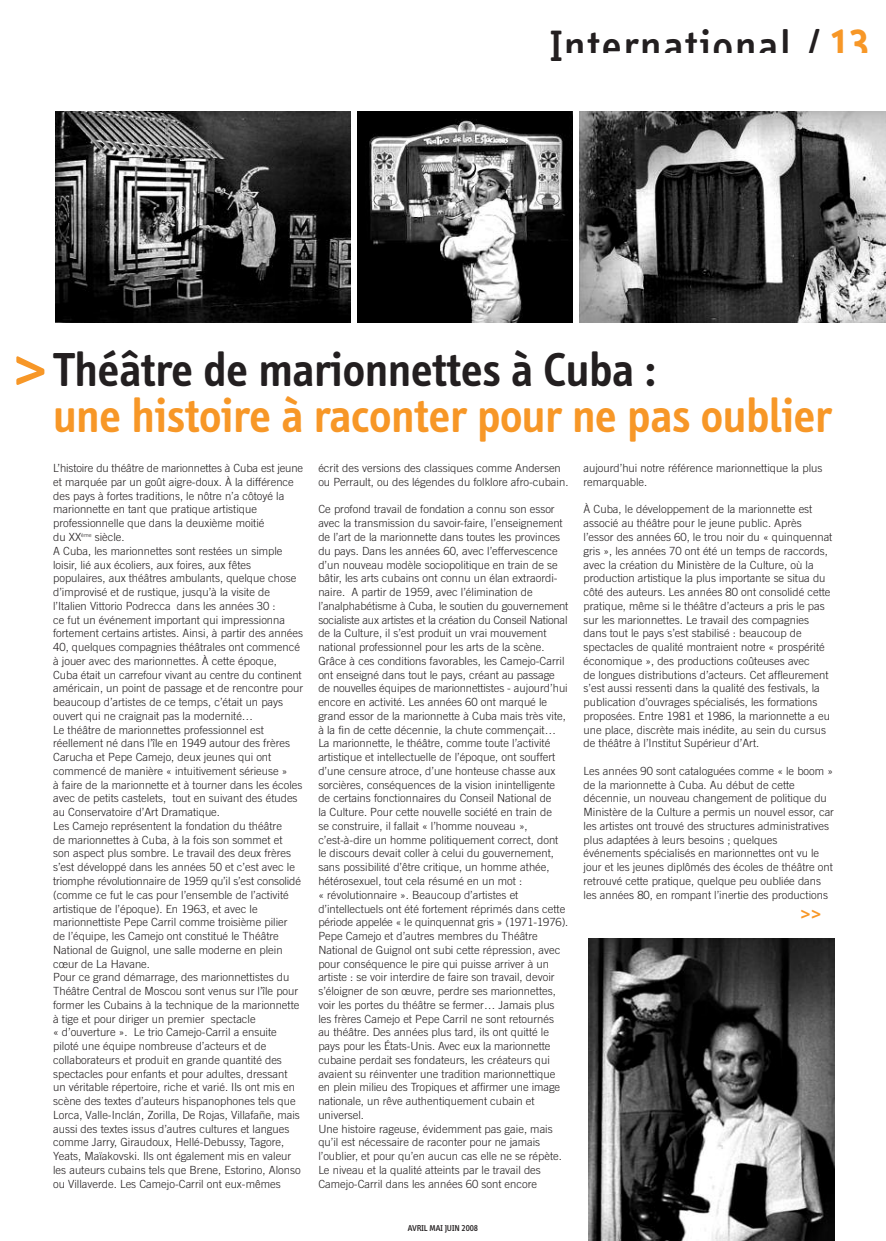
<style>
.page{position:relative;width:886px;height:1241px;background:#fff}
.page>*{position:absolute;margin:0;border:0;box-sizing:border-box;transform-origin:0 0}
.t1{font:500 75px "Info";color:#f79727}
.t2{font:600 48.75px "Info";color:#f79727}
.t3{font:600 48.75px "Info";color:#231f20}
.t4{font:500 45px "Info";letter-spacing:.04em;color:#231f20}
.t5{font:500 22.5px "Info";color:#f79727}
.t6{font:300 11.25px/13.8px "Trade Gothic";color:#231f20}
.t7{font:500 8.75px "Info";color:#231f20}
.s1{font-weight:600;color:#f79727}
</style>
<div class="page">
<img style="left:56px;top:111px;width:294px;height:211px">
<img style="left:357px;top:111px;width:216px;height:211px">
<img style="left:588px;top:938px;width:246px;height:302px">
<img style="left:579px;top:111px;width:307px;height:211px">
<h3 class="t4" style="left:550px;top:29px;width:321px">International / <span class="s1">13</span></h3>
<h1 class="t1" style="left:12px;top:340px;width:37px">&gt;</h1>
<h2 class="t3" style="left:53px;top:351px;width:603px">Théâtre de marionnettes à Cuba :</h2>
<h2 class="t2" style="left:53px;top:397px;width:780px">une histoire à raconter pour ne pas oublier</h2>
<p class="t6" style="left:53px;top:462px;width:252px">L’histoire du théâtre de marionnettes à Cuba est jeune et marquée par un goût aigre-doux. À la différence des pays à fortes traditions, le nôtre n’a côtoyé la marionnette en tant que pratique artistique professionnelle que dans la deuxième moitié<br>du XX<sup>ème</sup> siècle.<br>A Cuba, les marionnettes sont restées un simple loisir, lié aux écoliers, aux foires, aux fêtes populaires, aux théâtres ambulants, quelque chose d’improvisé et de rustique, jusqu’à la visite de l’Italien Vittorio Podrecca dans les années 30 :<br>ce fut un événement important qui impressionna fortement certains artistes. Ainsi, à partir des années 40, quelques compagnies théâtrales ont commencé à jouer avec des marionnettes. À cette époque, Cuba était un carrefour vivant au centre du continent américain, un point de passage et de rencontre pour beaucoup d’artistes de ce temps, c’était un pays ouvert qui ne craignait pas la modernité…<br>Le théâtre de marionnettes professionnel est réellement né dans l’île en 1949 autour des frères Carucha et Pepe Camejo, deux jeunes qui ont commencé de manière « intuitivement sérieuse »<br>à faire de la marionnette et à tourner dans les écoles avec de petits castelets, tout en suivant des études au Conservatoire d’Art Dramatique.<br>Les Camejo représentent la fondation du théâtre<br>de marionnettes à Cuba, à la fois son sommet et<br>son aspect plus sombre. Le travail des deux frères s’est développé dans les années 50 et c’est avec le triomphe révolutionnaire de 1959 qu’il s’est consolidé (comme ce fut le cas pour l’ensemble de l’activité artistique de l’époque). En 1963, et avec le marionnettiste Pepe Carril comme troisième pilier<br>de l’équipe, les Camejo ont constitué le Théâtre National de Guignol, une salle moderne en plein cœur de La Havane.<br>Pour ce grand démarrage, des marionnettistes du Théâtre Central de Moscou sont venus sur l’île pour former les Cubains à la technique de la marionnette à tige et pour diriger un premier spectacle<br>« d’ouverture ». Le trio Camejo-Carril a ensuite piloté une équipe nombreuse d’acteurs et de collaborateurs et produit en grande quantité des spectacles pour enfants et pour adultes, dressant<br>un véritable répertoire, riche et varié. Ils ont mis en scène des textes d’auteurs hispanophones tels que Lorca, Valle-Inclán, Zorilla, De Rojas, Villafañe, mais aussi des textes issus d’autres cultures et langues comme Jarry, Giraudoux, Hellé-Debussy, Tagore, Yeats, Maïakovski. Ils ont également mis en valeur les auteurs cubains tels que Brene, Estorino, Alonso ou Villaverde. Les Camejo-Carril ont eux-mêmes</p>
<p class="t6" style="left:318px;top:462px;width:252px">écrit des versions des classiques comme Andersen ou Perrault, ou des légendes du folklore afro-cubain.</p>
<p class="t6" style="left:318px;top:503px;width:252px">Ce profond travail de fondation a connu son essor avec la transmission du savoir-faire, l’enseignement de l’art de la marionnette dans toutes les provinces du pays. Dans les années 60, avec l’effervescence d’un nouveau modèle sociopolitique en train de se bâtir, les arts cubains ont connu un élan extraordi&shy;naire. A partir de 1959, avec l’élimination de l’analphabétisme à Cuba, le soutien du gouvernement socialiste aux artistes et la création du Conseil National de la Culture, il s’est produit un vrai mouvement national professionnel pour les arts de la scène.<br>Grâce à ces conditions favorables, les Camejo-Carril ont enseigné dans tout le pays, créant au passage de nouvelles équipes de marionnettistes - aujourd’hui encore en activité. Les années 60 ont marqué le grand essor de la marionnette à Cuba mais très vite, à la fin de cette décennie, la chute commençait… La marionnette, le théâtre, comme toute l’activité artistique et intellectuelle de l’époque, ont souffert d’une censure atroce, d’une honteuse chasse aux sorcières, conséquences de la vision inintelligente de certains fonctionnaires du Conseil National de<br>la Culture. Pour cette nouvelle société en train de<br>se construire, il fallait « l’homme nouveau », c’est-à-dire un homme politiquement correct, dont le discours devait coller à celui du gouvernement, sans possibilité d’être critique, un homme athée, hétérosexuel, tout cela résumé en un mot :<br>« révolutionnaire ». Beaucoup d’artistes et d’intellectuels ont été fortement réprimés dans cette période appelée « le quinquennat gris » (1971-1976).<br>Pepe Camejo et d’autres membres du Théâtre National de Guignol ont subi cette répression, avec pour conséquence le pire qui puisse arriver à un artiste : se voir interdire de faire son travail, devoir s’éloigner de son œuvre, perdre ses marionnettes, voir les portes du théâtre se fermer… Jamais plus les frères Camejo et Pepe Carril ne sont retournés au théâtre. Des années plus tard, ils ont quitté le pays pour les États-Unis. Avec eux la marionnette cubaine perdait ses fondateurs, les créateurs qui avaient su réinventer une tradition marionnettique en plein milieu des Tropiques et affirmer une image nationale, un rêve authentiquement cubain et universel.<br>Une histoire rageuse, évidemment pas gaie, mais qu’il est nécessaire de raconter pour ne jamais l’oublier, et pour qu’en aucun cas elle ne se répète.<br>Le niveau et la qualité atteints par le travail des Camejo-Carril dans les années 60 sont encore</p>
<p class="t6" style="left:583px;top:462px;width:240px">aujourd’hui notre référence marionnettique la plus remarquable.</p>
<p class="t6" style="left:583px;top:503px;width:250px">À Cuba, le développement de la marionnette est associé au théâtre pour le jeune public. Après l’essor des années 60, le trou noir du « quinquennat gris », les années 70 ont été un temps de raccords, avec la création du Ministère de la Culture, où la production artistique la plus importante se situa du côté des auteurs. Les années 80 ont consolidé cette pratique, même si le théâtre d’acteurs a pris le pas sur les marionnettes. Le travail des compagnies dans tout le pays s’est stabilisé : beaucoup de spectacles de qualité montraient notre « prospérité économique », des productions coûteuses avec<br>de longues distributions d’acteurs. Cet affleurement s’est aussi ressenti dans la qualité des festivals, la publication d’ouvrages spécialisés, les formations proposées. Entre 1981 et 1986, la marionnette a eu une place, discrète mais inédite, au sein du cursus de théâtre à l’Institut Supérieur d’Art.</p>
<p class="t6" style="left:583px;top:764px;width:252px">Les années 90 sont cataloguées comme « le boom » de la marionnette à Cuba. Au début de cette décennie, un nouveau changement de politique du Ministère de la Culture a permis un nouvel essor, car les artistes ont trouvé des structures administratives plus adaptées à leurs besoins ; quelques événements spécialisés en marionnettes ont vu le jour et les jeunes diplômés des écoles de théâtre ont retrouvé cette pratique, quelque peu oubliée dans les années 80, en rompant l’inertie des productions</p>
<h3 class="t5" style="left:800px;top:905px;width:23px">&gt;&gt;</h3>
<p class="t7" style="left:408px;top:1224px;width:72px">AVRIL MAI JUIN 2008</p>
</div>
